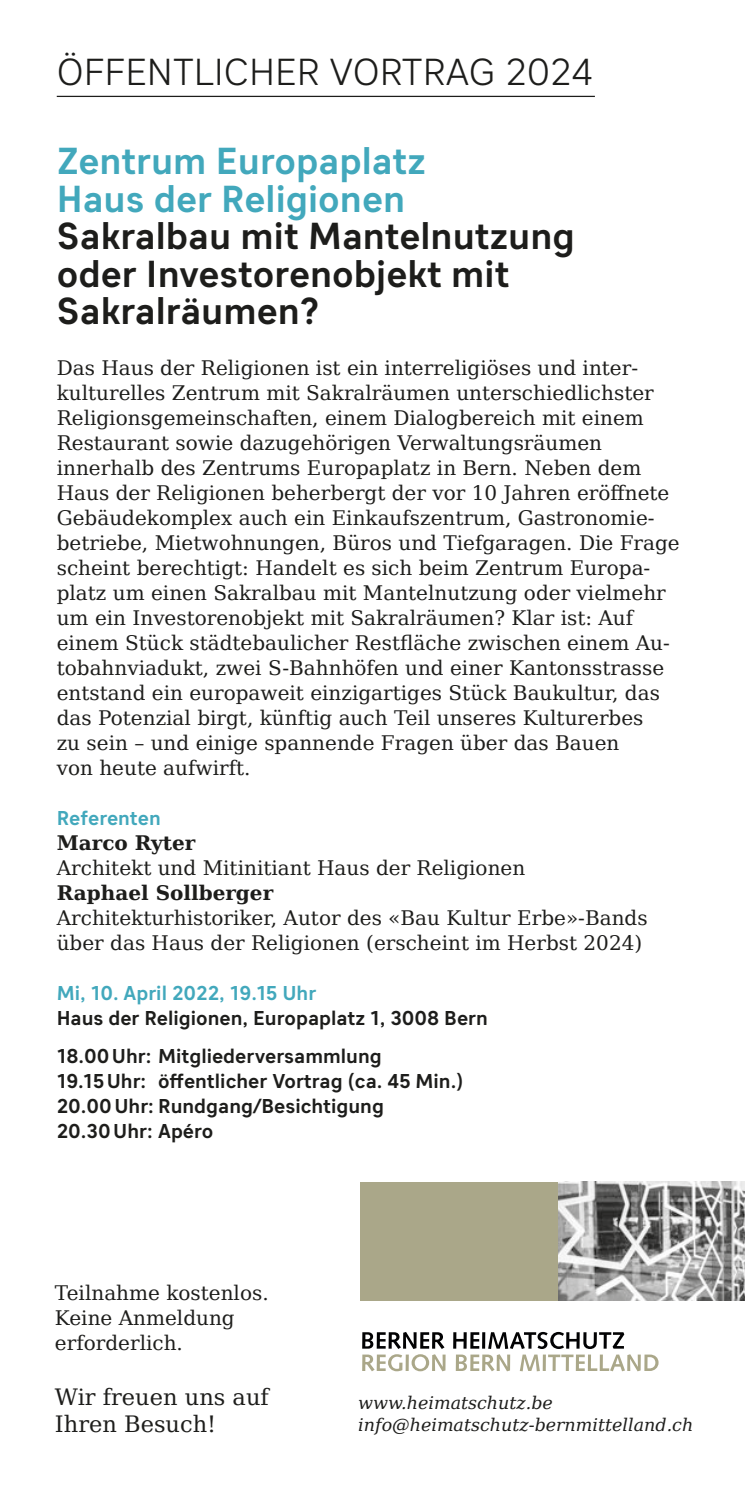
<style>
.page{position:relative;width:745px;height:1489px;background:#fff}
.page>*{position:absolute;margin:0;border:0;box-sizing:border-box;transform-origin:0 0}
.t1{font:700 37.5px "Sebino";color:#1d1d1b}
.t2{font:700 37.5px "Sebino";color:#42a8bc}
.t3{font:300 37.5px "Sebino";color:#1d1d1b}
.t4{font:22.5px "DejaVu Serif";color:#1d1d1b}
.t5{font:20px/25px "DejaVu Serif";color:#1d1d1b}
.t6{font:700 20px "Sebino";color:#1d1d1b}
.t7{font:700 20px "Sebino";color:#42a8bc}
.t8{font:700 20px "DejaVu Serif";color:#1d1d1b}
.t9{font:italic 17.5px "DejaVu Serif";color:#1d1d1b}
</style>
<div class="page">
<hr style="left:57px;top:96px;width:537px;height:1px;background:#1d1d1b">
<div style="left:360px;top:1181px;width:198px;height:119px;background:#aaa789"></div>
<svg style="left:362px;top:1332px;width:82px;height:16px"></svg>
<svg style="left:453px;top:1332px;width:26px;height:16px"></svg>
<hr style="left:482px;top:1332px;width:3px;height:16px;background:#020203">
<svg style="left:488px;top:1331px;width:136px;height:17px"></svg>
<svg style="left:362px;top:1354px;width:40px;height:17px"></svg>
<hr style="left:405px;top:1354px;width:3px;height:16px;background:#aaa789">
<svg style="left:411px;top:1354px;width:34px;height:17px"></svg>
<svg style="left:455px;top:1354px;width:55px;height:17px"></svg>
<svg style="left:519px;top:1354px;width:20px;height:17px"></svg>
<hr style="left:542px;top:1354px;width:3px;height:16px;background:#aaa789">
<svg style="left:548px;top:1354px;width:110px;height:17px"></svg>
<img style="left:558px;top:1181px;width:186px;height:119px">
<p class="t3" style="left:57px;top:52px;width:537px">ÖFFENTLICHER VORTRAG 2024</p>
<p class="t2" style="left:57px;top:141px;width:370px">Zentrum Europaplatz</p>
<p class="t2" style="left:57px;top:178px;width:350px">Haus der Religionen</p>
<p class="t1" style="left:57px;top:216px;width:519px">Sakralbau mit Mantelnutzung</p>
<p class="t1" style="left:57px;top:253px;width:454px">oder Investorenobjekt mit</p>
<p class="t1" style="left:57px;top:291px;width:264px">Sakralräumen?</p>
<p class="t5" style="left:57px;top:355px;width:582px">Das Haus der Religionen ist ein interreligiöses und inter-</p>
<p class="t5" style="left:57px;top:380px;width:598px">kulturelles Zentrum mit Sakralräumen unterschiedlichster Religionsgemeinschaften, einem Dialogbereich mit einem Restaurant sowie dazugehörigen Verwaltungsräumen innerhalb des Zentrums Europaplatz in Bern. Neben dem</p>
<p class="t5" style="left:57px;top:480px;width:613px">Haus der Religionen beherbergt der vor 10 Jahren eröffnete</p>
<p class="t5" style="left:57px;top:505px;width:599px">Gebäudekomplex auch ein Einkaufszentrum, Gastronomie-</p>
<p class="t5" style="left:57px;top:530px;width:624px">betriebe, Mietwohnungen, Büros und Tiefgaragen. Die Frage</p>
<p class="t5" style="left:57px;top:555px;width:594px">scheint berechtigt: Handelt es sich beim Zentrum Europa-</p>
<p class="t5" style="left:57px;top:580px;width:610px">platz um einen Sakralbau mit Mantelnutzung oder vielmehr um ein Investorenobjekt mit Sakralräumen? Klar ist: Auf</p>
<p class="t5" style="left:57px;top:630px;width:614px">einem Stück städtebaulicher Restfläche zwischen einem Au-</p>
<p class="t5" style="left:57px;top:655px;width:608px">tobahnviadukt, zwei S-Bahnhöfen und einer Kantonsstrasse entstand ein europaweit einzigartiges Stück Baukultur, das das Potenzial birgt, künftig auch Teil unseres Kulturerbes</p>
<p class="t5" style="left:57px;top:730px;width:564px">zu sein – und einige spannende Fragen über das Bauen</p>
<p class="t5" style="left:57px;top:755px;width:195px">von heute aufwirft.</p>
<p class="t7" style="left:57px;top:807px;width:105px">Referenten</p>
<p class="t8" style="left:57px;top:827px;width:140px">Marco Ryter</p>
<p class="t5" style="left:57px;top:855px;width:469px">Architekt und Mitinitiant Haus der Religionen</p>
<p class="t8" style="left:57px;top:877px;width:218px">Raphael Sollberger</p>
<p class="t5" style="left:57px;top:905px;width:592px">Architekturhistoriker, Autor des «Bau Kultur Erbe»-Bands über das Haus der Religionen (erscheint im Herbst 2024)</p>
<p class="t7" style="left:57px;top:982px;width:261px">Mi, 10. April 2022, 19.15 Uhr</p>
<p class="t6" style="left:57px;top:1007px;width:432px">Haus der Religionen, Europaplatz 1, 3008 Bern</p>
<p class="t6" style="left:57px;top:1044px;width:326px">18.00Uhr: Mitgliederversammlung</p>
<p class="t6" style="left:57px;top:1069px;width:408px">19.15Uhr: öffentlicher Vortrag (ca. 45 Min.)</p>
<p class="t6" style="left:57px;top:1094px;width:328px">20.00Uhr: Rundgang/Besichtigung</p>
<p class="t6" style="left:57px;top:1119px;width:158px">20.30Uhr: Apéro</p>
<p class="t5" style="left:55px;top:1279px;width:215px">Teilnahme kostenlos.</p>
<p class="t5" style="left:55px;top:1304px;width:181px">Keine Anmeldung</p>
<p class="t5" style="left:55px;top:1329px;width:129px">erforderlich.</p>
<p class="t4" style="left:55px;top:1379px;width:215px">Wir freuen uns auf</p>
<p class="t4" style="left:55px;top:1407px;width:163px">Ihren Besuch!</p>
<p class="t9" style="left:358px;top:1388px;width:196px">www.heimatschutz.be</p>
<p class="t9" style="left:358px;top:1411px;width:336px">info@heimatschutz-bernmittelland.ch</p>
</div>
